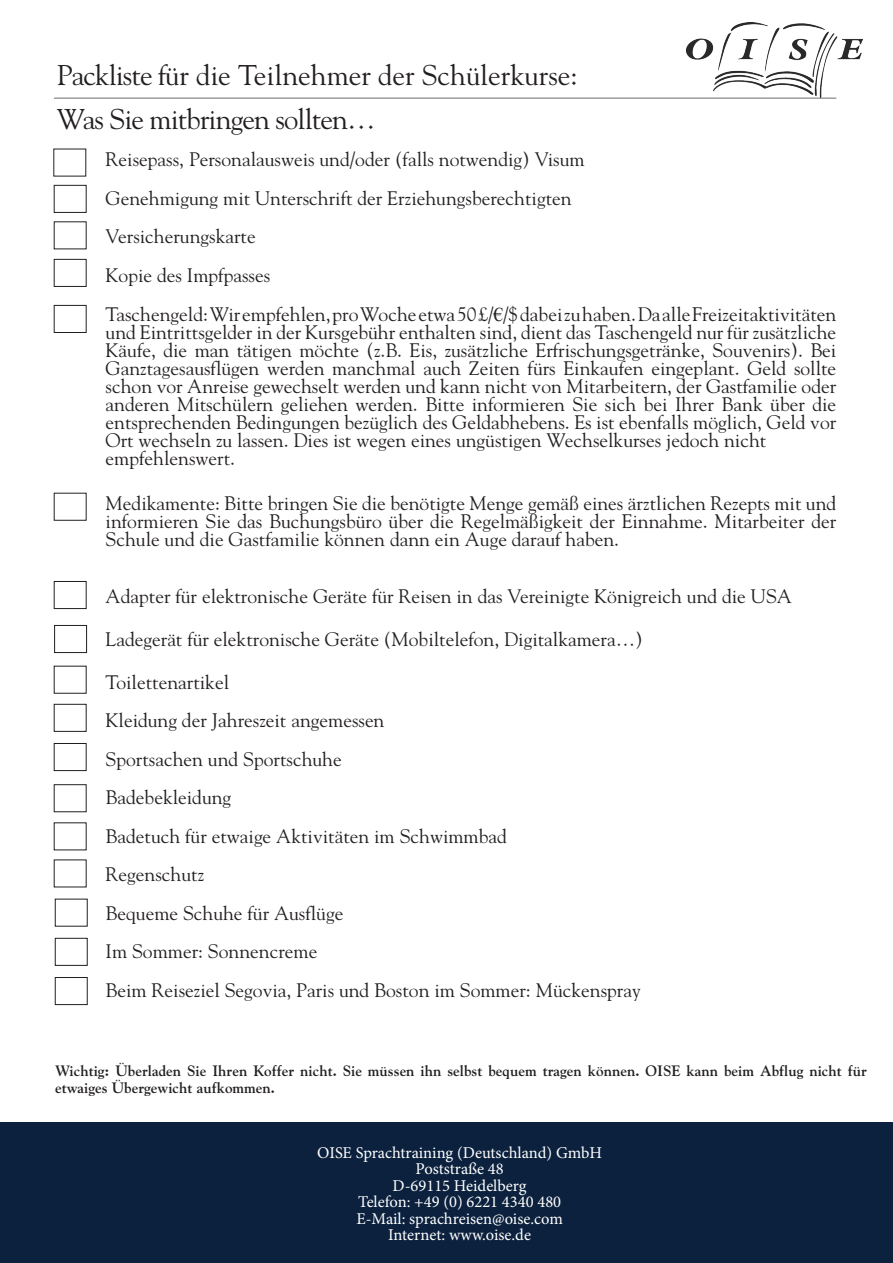
<style>
.page{position:relative;width:893px;height:1263px;background:#fff}
.page>*{position:absolute;margin:0;border:0;box-sizing:border-box;transform-origin:0 0}
.t1{font:28.5px "Goudy";color:#231f20}
.t2{font:28.5px "Goudy";letter-spacing:-.03em;color:#231f20}
.t3{font:19.5px/18px "Goudy";color:#231f20;text-align:justify}
.t4{font:16.5px "Minion Pro";color:#fff}
.t5{font:700 15px/16.5px "Goudy";color:#231f20}
.s1{font-family:"Times New Roman"}
</style>
<div class="page">
<hr style="left:54px;top:98px;width:782px;height:1px;background:#6c6d70">
<div style="left:54px;top:185px;width:32px;height:28px;border:1px solid #231f20"></div>
<div style="left:54px;top:581px;width:32px;height:28px;border:1px solid #231f20"></div>
<div style="left:54px;top:259px;width:32px;height:28px;border:1px solid #231f20"></div>
<div style="left:54px;top:305px;width:32px;height:28px;border:1px solid #231f20"></div>
<div style="left:54px;top:743px;width:32px;height:28px;border:1px solid #231f20"></div>
<div style="left:54px;top:784px;width:32px;height:28px;border:1px solid #231f20"></div>
<div style="left:55px;top:938px;width:32px;height:27px;border:1px solid #231f20"></div>
<div style="left:55px;top:977px;width:32px;height:28px;border:1px solid #231f20"></div>
<img style="left:686px;top:22px;width:176px;height:76px">
<div style="left:54px;top:625px;width:33px;height:28px;border:1px solid #231f20"></div>
<div style="left:0;top:1123px;width:893px;height:140px;background:#0b213e"></div>
<p class="t1" style="left:57px;top:57px;width:522px">Packliste für die Teilnehmer der Schülerkurse:</p>
<p class="t2" style="left:57px;top:102px;width:320px">Was Sie mitbringen sollten…</p>
<p class="t3" style="left:106px;top:150px;width:480px">Reisepass, Personalausweis und/oder (falls notwendig) Visum</p>
<p class="t3" style="left:106px;top:189px;width:468px">Genehmigung mit Unterschrift der Erziehungsberechtigten</p>
<p class="t3" style="left:106px;top:227px;width:152px">Versicherungskarte</p>
<p class="t3" style="left:106px;top:266px;width:166px">Kopie des Impfpasses</p>
<p class="t3" style="left:106px;top:305px;width:732px">Taschengeld: Wir empfehlen, pro Woche etwa 50 £/<span class="s1">€</span>/$ dabei zu haben. Da alle Freizeitaktivitäten und Eintrittsgelder in der Kursgebühr enthalten sind, dient das Taschengeld nur für zusätzliche Käufe, die man tätigen möchte (z.B. Eis, zusätzliche Erfrischungsgetränke, Souvenirs). Bei Ganztagesausflügen werden manchmal auch Zeiten fürs Einkaufen eingeplant. Geld sollte schon vor Anreise gewechselt werden und kann nicht von Mitarbeitern, der Gastfamilie oder anderen Mitschülern geliehen werden. Bitte informieren Sie sich bei Ihrer Bank über die entsprechenden Bedingungen bezüglich des Geldabhebens. Es ist ebenfalls möglich, Geld vor Ort wechseln zu lassen. Dies ist wegen eines ungüstigen Wechselkurses jedoch nicht</p>
<p class="t3" style="left:106px;top:449px;width:131px">empfehlenswert.</p>
<p class="t3" style="left:106px;top:494px;width:732px">Medikamente: Bitte bringen Sie die benötigte Menge gemäß eines ärztlichen Rezepts mit und informieren Sie das Buchungsbüro über die Regelmäßigkeit der Einnahme. Mitarbeiter der Schule und die Gastfamilie können dann ein Auge darauf haben.</p>
<p class="t3" style="left:106px;top:587px;width:688px">Adapter für elektronische Geräte für Reisen in das Vereinigte Königreich und die USA</p>
<p class="t3" style="left:106px;top:630px;width:539px">Ladegerät für elektronische Geräte (Mobiltelefon, Digitalkamera…)</p>
<p class="t3" style="left:106px;top:672px;width:125px">Toilettenartikel</p>
<p class="t3" style="left:106px;top:711px;width:280px">Kleidung der Jahreszeit angemessen</p>
<p class="t3" style="left:106px;top:749px;width:238px">Sportsachen und Sportschuhe</p>
<p class="t3" style="left:106px;top:788px;width:127px">Badebekleidung</p>
<p class="t3" style="left:106px;top:826px;width:403px">Badetuch für etwaige Aktivitäten im Schwimmbad</p>
<p class="t3" style="left:106px;top:865px;width:100px">Regenschutz</p>
<p class="t3" style="left:106px;top:903px;width:239px">Bequeme Schuhe für Ausflüge</p>
<p class="t3" style="left:106px;top:942px;width:213px">Im Sommer: Sonnencreme</p>
<p class="t3" style="left:106px;top:980px;width:537px">Beim Reiseziel Segovia, Paris und Boston im Sommer: Mückenspray</p>
<p class="t5" style="left:55px;top:1062px;width:813px">Wichtig: Überladen Sie Ihren Koffer nicht. Sie müssen ihn selbst bequem tragen können. OISE kann beim Abflug nicht für etwaiges Übergewicht aufkommen.</p>
<p class="t4" style="left:317px;top:1141px;width:286px">OISE Sprachtraining (Deutschland) GmbH</p>
<p class="t4" style="left:416px;top:1158px;width:90px">Poststraße 48</p>
<p class="t4" style="left:393px;top:1174px;width:136px">D-69115 Heidelberg</p>
<p class="t4" style="left:358px;top:1191px;width:205px">Telefon: +49 (0) 6221 4340 480</p>
<p class="t4" style="left:356px;top:1207px;width:208px">E-Mail: sprachreisen@oise.com</p>
<p class="t4" style="left:388px;top:1224px;width:144px">Internet: www.oise.de</p>
</div>
